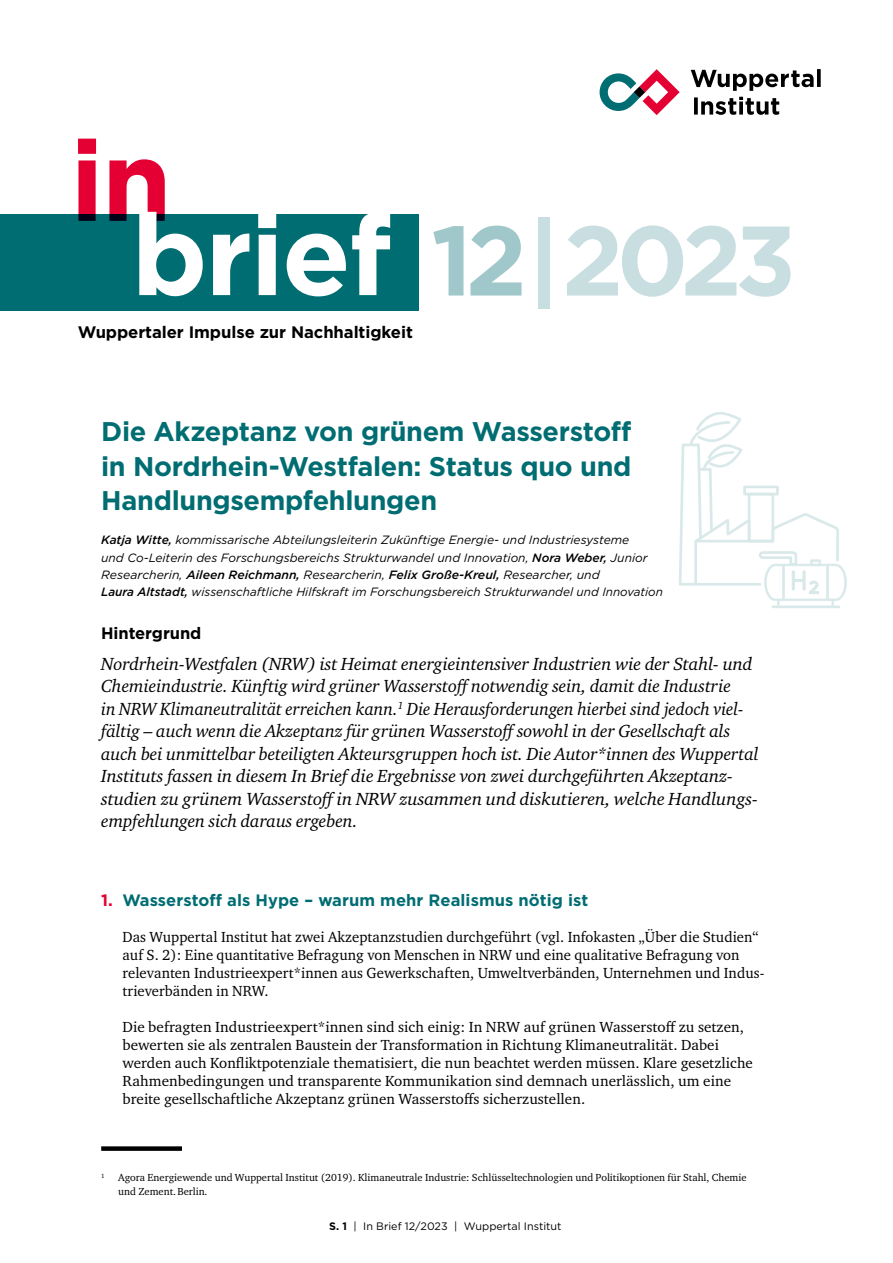
<style>
.page{position:relative;width:893px;height:1263px;background:#fff}
.page>*{position:absolute;margin:0;border:0;box-sizing:border-box;transform-origin:0 0}
.Headline_Gotham{font:700 112.65px "Gotham";letter-spacing:-.02em;color:#fff}
.t1{font:700 112.65px "Gotham";color:#e40032}
.Headline_Gotham-2{font:700 98.55px "Gotham";letter-spacing:-.07em;color:#c9dee1}
.Headline_H1{font:700 27px/34.5px "Gotham";letter-spacing:-.015em;color:#006d72;text-align:justify}
.Hintergrund{font:italic 18px/22.5px "Charter ITC Pro";letter-spacing:-.005em;color:#000}
.Bildunterschriften{font:700 16.65px "Gotham";letter-spacing:-.005em;color:#000}
.t2{font:700 16.5px "Gotham";letter-spacing:.005em;color:#006d72}
.Headline_H2{font:700 16.5px "Gotham";letter-spacing:-.005em;color:#000}
.Copy{font:15px/18px "Charter ITC Pro";letter-spacing:.005em;color:#000}
.Autor_innen{font:italic 12px/17.2px "Gotham";color:#000}
.t3{font:10.8px "Gotham";color:#000}
.Fußnoten{font:10.5px/13.5px "Charter ITC Pro";color:#000}
.Fußnoten-2{font:6.15px "Charter ITC Pro";color:#000}
.s1{color:#a0c7ca}
.s2{font-weight:500}
.s3{color:#e40032}
.s4{font-weight:700}
</style>
<div class="page">
<hr style="left:773px;top:605px;width:66px;height:3px;background:#006d72">
<svg style="left:679px;top:412px;width:168px;height:193px"></svg>
<div style="left:0;top:214px;width:419px;height:97px;background:#006d72"></div>
<svg style="left:600px;top:69px;width:80px;height:46px"></svg>
<svg style="left:694px;top:97px;width:85px;height:18px"></svg>
<svg style="left:691px;top:69px;width:130px;height:22px"></svg>
<div style="left:101px;top:1146px;width:81px;height:5px;background:#000"></div>
<h1 class="t1" style="left:70px;top:106px;width:103px">in</h1>
<p class="Headline_Gotham" style="left:132px;top:180px;width:262px">brief</p>
<p class="Bildunterschriften" style="left:78px;top:321px;width:337px">Wuppertaler Impulse zur Nachhaltigkeit</p>
<p class="Headline_Gotham-2" style="left:431px;top:195px;width:367px"><span class="s1">12</span> | 2023</p>
<p class="Headline_H1" style="left:101px;top:414px;width:532px">Die Akzeptanz von grünem Wasserstoff in Nordrhein-Westfalen: Status quo und Handlungsempfehlungen</p>
<p class="Autor_innen" style="left:101px;top:531px;width:563px"><span class="s2">Katja Witte,</span> kommissarische Abteilungsleiterin Zukünftige Energie- und Industriesysteme<br>und Co-Leiterin des Forschungsbereichs Strukturwandel und Innovation, <span class="s2">Nora Weber,</span> Junior Researcherin, <span class="s2">Aileen Reichmann,</span> Researcherin, <span class="s2">Felix Große-Kreul,</span> Researcher, und<br><span class="s2">Laura Altstadt,</span> wissenschaftliche Hilfskraft im Forschungsbereich Strukturwandel und Innovation</p>
<p class="Headline_H2" style="left:101px;top:622px;width:102px">Hintergrund</p>
<p class="Hintergrund" style="left:101px;top:652px;width:659px">Nordrhein-Westfalen (NRW) ist Heimat energieintensiver Industrien wie der Stahl- und Chemieindustrie. Künftig wird grüner Wasserstoff notwendig sein, damit die Industrie<br>in NRW Klimaneutralität erreichen kann.<sup>1</sup> Die Herausforderungen hierbei sind jedoch viel&shy;fältig – auch wenn die Akzeptanz für grünen Wasserstoff sowohl in der Gesellschaft als auch bei unmittelbar beteiligten Akteursgruppen hoch ist. Die Autor*innen des Wuppertal Instituts fassen in diesem In Brief die Ergebnisse von zwei durchgeführten Akzeptanz&shy;studien zu grünem Wasserstoff in NRW zusammen und diskutieren, welche Handlungs&shy;empfehlungen sich daraus ergeben.</p>
<p class="t2" style="left:101px;top:889px;width:489px"><span class="s3">1.</span> Wasserstoff als Hype – warum mehr Realismus nötig ist</p>
<p class="Copy" style="left:122px;top:927px;width:643px">Das Wuppertal Institut hat zwei Akzeptanzstudien durchgeführt (vgl. Infokasten „Über die Studien“ auf S. 2): Eine quantitative Befragung von Menschen in NRW und eine qualitative Befragung von relevanten Industrieexpert*innen aus Gewerkschaften, Umweltverbänden, Unternehmen und Indus&shy;trieverbänden in NRW.</p>
<p class="Copy" style="left:122px;top:1017px;width:632px">Die befragten Industrieexpert*innen sind sich einig: In NRW auf grünen Wasserstoff zu setzen, bewerten sie als zentralen Baustein der Transformation in Richtung Klimaneutralität. Dabei werden auch Konfliktpotenziale thematisiert, die nun beachtet werden müssen. Klare gesetzliche Rahmenbedingungen und transparente Kommunikation sind demnach unerlässlich, um eine breite gesellschaftliche Akzeptanz grünen Wasserstoffs sicherzustellen.</p>
<p class="Fußnoten-2" style="left:101px;top:1172px;width:5px">1</p>
<p class="Fußnoten" style="left:118px;top:1171px;width:630px">Agora Energiewende und Wuppertal Institut (2019). Klimaneutrale Industrie: Schlüsseltechnologien und Politikoptionen für Stahl, Chemie und Zement.Berlin.</p>
<p class="t3" style="left:329px;top:1219px;width:234px"><span class="s4">S. 1</span> | In Brief 12/2023 | Wuppertal Institut</p>
</div>
